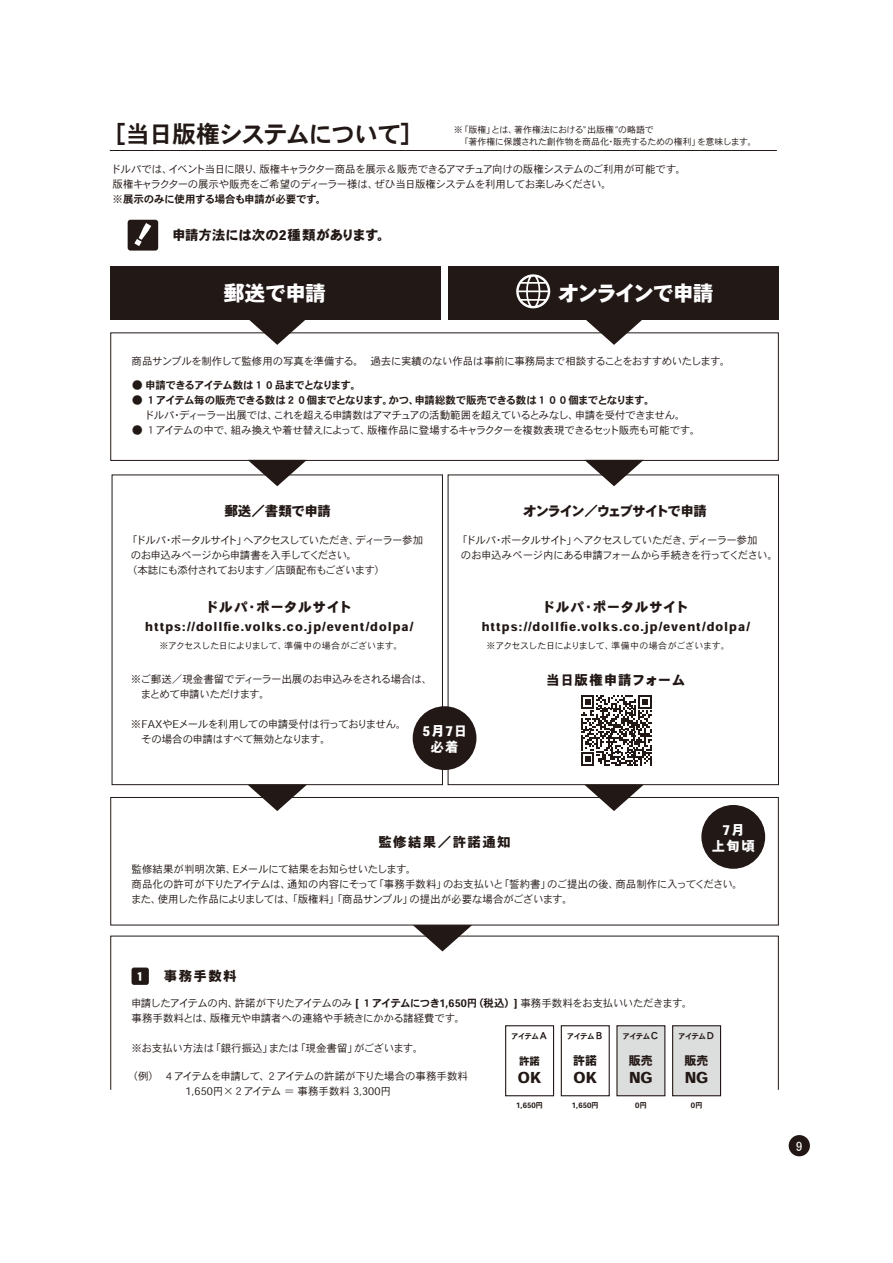
<style>
.page{position:relative;width:893px;height:1263px;background:#fff}
.page>*{position:absolute;margin:0;border:0;box-sizing:border-box;transform-origin:0 0}
.t1{font:24px "Heisei Kaku Go Std W7";letter-spacing:-.04em;color:#221815}
.t2{font:21px "Heisei Kaku Go Std W9";letter-spacing:-.07em;color:#fff}
.t3{font:21px "Heisei Kaku Go Std W9";letter-spacing:-.05em;color:#fff}
.t4{font:15px "Heisei Kaku Go Std W9";color:#221815}
.t5{font:13.5px "Heisei Kaku Go Std W9";letter-spacing:.04em;color:#221815}
.t6{font:13.5px "Heisei Kaku Go Std W9";letter-spacing:-.01em;color:#221815}
.t7{font:13.5px "Heisei Kaku Go Std W9";letter-spacing:-.1em;color:#221815}
.t8{font:13.5px "Heisei Kaku Go Std W9";letter-spacing:.02em;color:#221815}
.t9{font:13.5px/16.2px "Heisei Kaku Go Std W9";letter-spacing:.07em;color:#fff;text-align:center}
.t10{font:13.5px "Heisei Kaku Go Std W9";letter-spacing:.05em;color:#221815}
.t11{font:13.5px "Heisei Kaku Go Std W9";letter-spacing:.1em;color:#221815}
.t12{font:13.5px "MS P Gothic";color:#fff}
.t13{font:12px "Heisei Kaku Go Std W9";letter-spacing:.08em;color:#221815}
.t14{font:12px "Heisei Kaku Go Std W9";color:#fff}
.t15{font:10.5px/15px "Heisei Kaku Go Std W3";letter-spacing:-.04em;color:#221815}
.t16{font:10.5px/15px "Heisei Kaku Go Std W3";letter-spacing:-.06em;color:#221815}
.t17{font:10.5px "Heisei Kaku Go Std W3";letter-spacing:-.08em;color:#221815}
.t18{font:10.5px "Heisei Kaku Go Std W7";letter-spacing:-.05em;color:#221815}
.t19{font:10.5px "Heisei Kaku Go Std W3";letter-spacing:-.02em;color:#221815}
.t20{font:10.5px "Heisei Kaku Go Std W7";letter-spacing:-.075em;color:#221815}
.t21{font:10.5px "Heisei Kaku Go Std W7";letter-spacing:-.025em;color:#221815}
.t22{font:10.5px "Heisei Kaku Go Std W9";color:#221815}
.t23{font:9px/12px "Heisei Kaku Go Std W3";letter-spacing:-.03em;color:#221815}
.t24{font:7.5px "Heisei Kaku Go Std W7";letter-spacing:-.07em;color:#221815}
.s1{font-family:"Heisei Kaku Go Std W3"}
.s2{font-family:"Heisei Kaku Go Std W7"}
.s3{font-size:9px}
</style>
<div class="page">
<div style="left:789px;top:1135px;width:21px;height:21px;background:#221714;border-radius:50%"></div>
<hr style="left:110px;top:150px;width:667px;height:1px;background:#221815">
<div style="left:111px;top:266px;width:330px;height:54px;background:#221815"></div>
<div style="left:448px;top:266px;width:331px;height:54px;background:#221815"></div>
<div style="left:112px;top:475px;width:331px;height:310px;border:1px solid #221815"></div>
<div style="left:448px;top:475px;width:331px;height:310px;border:1px solid #221815"></div>
<svg style="left:248px;top:320px;width:59px;height:25px"></svg>
<svg style="left:584px;top:320px;width:60px;height:25px"></svg>
<div style="left:128px;top:220px;width:30px;height:31px;background:#221815;border-radius:3px"></div>
<svg style="left:134px;top:223px;width:17px;height:23px"></svg>
<svg style="left:248px;top:461px;width:59px;height:25px"></svg>
<svg style="left:584px;top:461px;width:60px;height:25px"></svg>
<svg style="left:248px;top:785px;width:59px;height:26px"></svg>
<svg style="left:413px;top:925px;width:59px;height:26px"></svg>
<svg style="left:584px;top:785px;width:60px;height:26px"></svg>
<div style="left:111px;top:333px;width:668px;height:128px;border:1px solid #221815"></div>
<div style="left:111px;top:797px;width:668px;height:128px;border:1px solid #221815"></div>
<svg style="left:581px;top:695px;width:71px;height:71px"></svg>
<div style="left:701px;top:805px;width:64px;height:64px;background:#221815;border-radius:50%"></div>
<div style="left:413px;top:706px;width:63px;height:64px;background:#221815;border-radius:50%"></div>
<div style="left:132px;top:967px;width:17px;height:18px;background:#221815;border-radius:2px"></div>
<div style="left:505px;top:1025px;width:49px;height:71px;border:1px solid #221815"></div>
<div style="left:561px;top:1025px;width:49px;height:71px;border:1px solid #221815"></div>
<div style="left:617px;top:1026px;width:48px;height:70px;background:#dcdddd"></div>
<div style="left:616px;top:1025px;width:49px;height:71px;border:1px solid #221815"></div>
<div style="left:673px;top:1026px;width:47px;height:70px;background:#dcdddd"></div>
<div style="left:672px;top:1025px;width:49px;height:71px;border:1px solid #221815"></div>
<svg style="left:516px;top:274px;width:34px;height:34px"></svg>
<h1 class="t1" style="left:103px;top:120px;width:322px">［当日版権システムについて］</h1>
<p class="t15" style="left:111px;top:162px;width:577px">ドルパでは、イベント当日に限り、版権キャラクター商品を展示＆販売できるアマチュア向けの版権システムのご利用が可能です。版権キャラクターの展示や販売をご希望のディーラー様は、ぜひ当日版権システムを利用してお楽しみください。</p>
<p class="t21" style="left:113px;top:193px;width:215px">※展示のみに使用する場合も申請が必要です。</p>
<p class="t23" style="left:454px;top:124px;width:304px">※「版権」とは、著作権法における“出版権”の略語で<br>　「著作権に保護された創作物を商品化・販売するための権利」を意味します。</p>
<p class="t6" style="left:172px;top:227px;width:220px">申請方法には次の2種類があります。</p>
<h2 class="t3" style="left:224px;top:280px;width:104px">郵送で申請</h2>
<h2 class="t2" style="left:558px;top:280px;width:157px">オンラインで申請</h2>
<p class="t15" style="left:132px;top:354px;width:600px">商品サンプルを制作して監修用の写真を準備する。　過去に実績のない作品は事前に事務局まで相談することをおすすめいたします。</p>
<p class="t20" style="left:132px;top:378px;width:230px">● 申請できるアイテム数は１０品までとなります。</p>
<p class="t18" style="left:132px;top:393px;width:524px"><span class="s1">●</span> １アイテム毎の販売できる数は２０個までとなります。かつ、申請総数で販売できる数は１００個までとなります。</p>
<p class="t15" style="left:132px;top:407px;width:554px">　 ドルパ・ディーラー出展では、これを超える申請数はアマチュアの活動範囲を超えているとみなし、申請を受付できません。</p>
<p class="t15" style="left:132px;top:422px;width:570px">● １アイテムの中で、組み換えや着せ替えによって、版権作品に登場するキャラクターを複数表現できるセット販売も可能です。</p>
<p class="t8" style="left:224px;top:502px;width:108px">郵送／書類で申請</p>
<p class="t7" style="left:523px;top:502px;width:185px">オンライン／ウェブサイトで申請</p>
<p class="t17" style="left:127px;top:533px;width:297px">「ドルパ・ポータルサイト」へアクセスしていただき、ディーラー参加</p>
<p class="t16" style="left:131px;top:547px;width:228px">のお申込みページから申請書を入手してください。</p>
<p class="t17" style="left:127px;top:563px;width:259px">（本誌にも添付されております／店頭配布もございます）</p>
<p class="t16" style="left:461px;top:532px;width:318px;text-indent:-4px">「ドルパ・ポータルサイト」へアクセスしていただき、ディーラー参加<br>のお申込みページ内にある申請フォームから手続きを行ってください。</p>
<p class="t5" style="left:205px;top:599px;width:148px">ドルパ・ポータルサイト</p>
<p class="t5" style="left:542px;top:599px;width:148px">ドルパ・ポータルサイト</p>
<p class="t13" style="left:145px;top:619px;width:270px">https://dollfie.volks.co.jp/event/dolpa/</p>
<p class="t23" style="left:159px;top:639px;width:245px">※アクセスした日によりまして、準備中の場合がございます。</p>
<p class="t13" style="left:482px;top:619px;width:270px">https://dollfie.volks.co.jp/event/dolpa/</p>
<p class="t23" style="left:487px;top:639px;width:245px">※アクセスした日によりまして、準備中の場合がございます。</p>
<p class="t15" style="left:131px;top:671px;width:303px">※ご郵送／現金書留でディーラー出展のお申込みをされる場合は、　まとめて申請いただけます。</p>
<p class="t15" style="left:131px;top:716px;width:277px">※FAXやEメールを利用しての申請受付は行っておりません。　その場合の申請はすべて無効となります。</p>
<p class="t9" style="left:422px;top:723px;width:47px">5月7日必着</p>
<p class="t10" style="left:546px;top:671px;width:141px">当日版権申請フォーム</p>
<p class="t11" style="left:378px;top:833px;width:134px">監修結果／許諾通知</p>
<p class="t9" style="left:712px;top:822px;width:45px">7月<br>上旬頃</p>
<p class="t15" style="left:131px;top:861px;width:613px">監修結果が判明次第、Eメールにて結果をお知らせいたします。<br>商品化の許可が下りたアイテムは、通知の内容にそって「事務手数料」のお支払いと「誓約書」のご提出の後、商品制作に入ってください。また、使用した作品によりましては、「版権料」「商品サンプル」の提出が必要な場合がございます。</p>
<p class="t14" style="left:134px;top:969px;width:13px">１</p>
<p class="t8" style="left:164px;top:968px;width:74px">事務手数料</p>
<p class="t15" style="left:131px;top:995px;width:563px">申請したアイテムの内、許諾が下りたアイテムのみ <span class="s2">[ １アイテムにつき1,650円（税込）]</span> 事務手数料をお支払いいただきます。事務手数料とは、版権元や申請者への連絡や手続きにかかる諸経費です。</p>
<p class="t19" style="left:132px;top:1041px;width:293px">※お支払い方法は「銀行振込」または「現金書留」がございます。</p>
<p class="t15" style="left:186px;top:1068px;width:284px;text-indent:-58px">（例）　４アイテムを申請して、２アイテムの許諾が下りた場合の事務手数料<br>1,650円×２アイテム ＝ 事務手数料 3,300円</p>
<p class="t24" style="left:511px;top:1032px;width:38px">アイテム<span class="s3">Ａ</span></p>
<p class="t24" style="left:567px;top:1032px;width:38px">アイテム<span class="s3">Ｂ</span></p>
<p class="t24" style="left:622px;top:1032px;width:38px">アイテム<span class="s3">Ｃ</span></p>
<p class="t24" style="left:678px;top:1032px;width:38px">アイテム<span class="s3">Ｄ</span></p>
<p class="t22" style="left:519px;top:1054px;width:22px">許諾</p>
<h3 class="t4" style="left:518px;top:1068px;width:25px">OK</h3>
<p class="t13" style="left:573px;top:1053px;width:25px">許諾</p>
<h3 class="t4" style="left:574px;top:1068px;width:25px">OK</h3>
<p class="t13" style="left:629px;top:1053px;width:25px">販売</p>
<h3 class="t4" style="left:629px;top:1068px;width:25px">NG</h3>
<p class="t13" style="left:685px;top:1053px;width:25px">販売</p>
<h3 class="t4" style="left:685px;top:1068px;width:25px">NG</h3>
<p class="t24" style="left:516px;top:1101px;width:28px">1,650円</p>
<p class="t24" style="left:572px;top:1101px;width:28px">1,650円</p>
<p class="t24" style="left:635px;top:1101px;width:13px">0円</p>
<p class="t24" style="left:691px;top:1101px;width:13px">0円</p>
<p class="t12" style="left:796px;top:1139px;width:8px">9</p>
</div>
